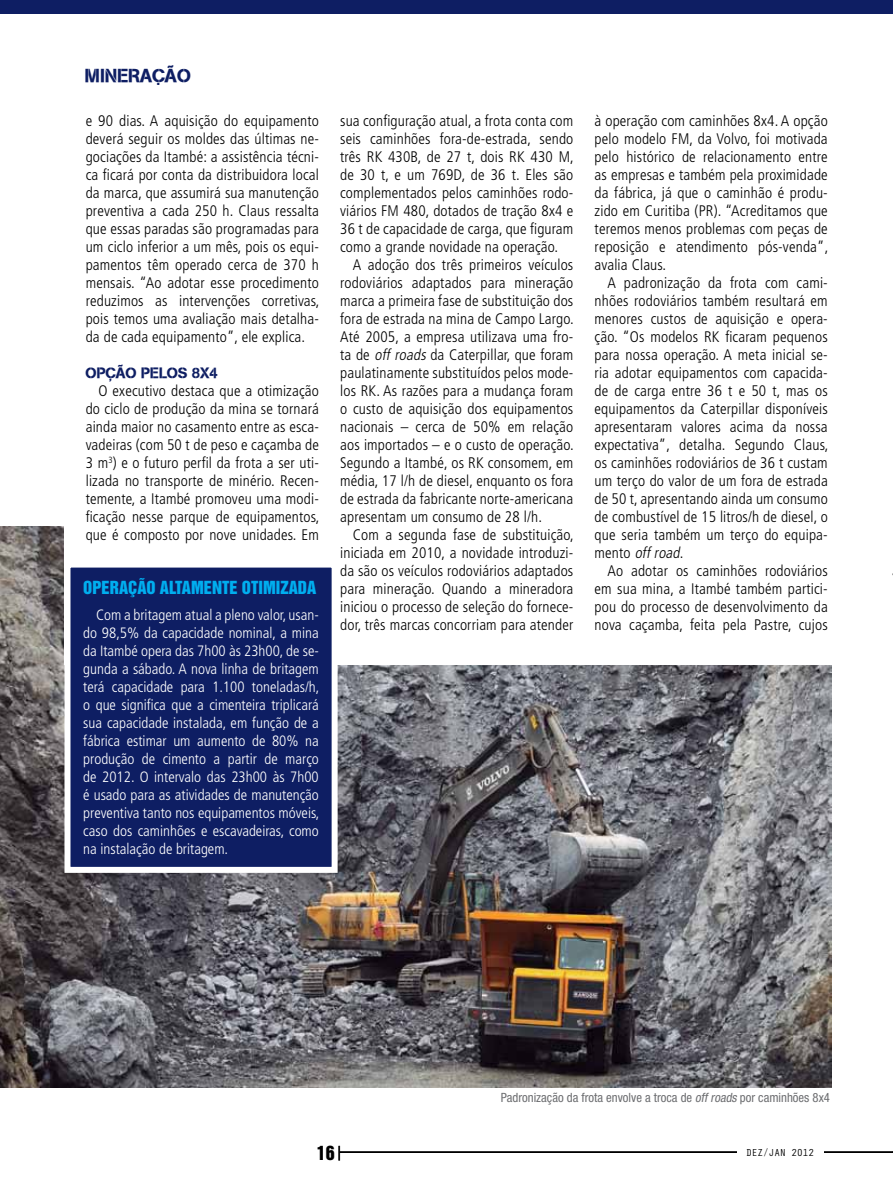
<style>
.page{position:relative;width:893px;height:1191px;background:#fff}
.page>*{position:absolute;margin:0;border:0;box-sizing:border-box;transform-origin:0 0}
.t1{font:18.75px "Absolut DB Normal";letter-spacing:.005em;color:#0e1e63}
.t2{font:18px "Helvetica Inserat Cyr Upright";color:#000}
.t3{font:16.5px "Helvetica Inserat";color:#00aeef}
.t4{font:300 condensed 15.3px/18px "Frutiger";letter-spacing:.01em;color:#000;text-align:justify}
.t5{font:300 condensed 15px/18px "Frutiger";color:#fff;text-align:justify}
.t6{font:15px "Absolut DB Normal";letter-spacing:.005em;color:#0e1e63}
.t7{font:condensed 12.75px "Helvetica Neue";color:#6d6e71}
.t8{font:10.5px "Orator Std";color:#000}
.s1{font-style:italic}
</style>
<div class="page">
<div style="left:0;top:0;width:893px;height:14px;background:#0e1e63"></div>
<div style="left:339px;top:1151px;width:554px;height:1px;border:1px solid #000"></div>
<svg style="left:339px;top:1145px;width:1px;height:15px"></svg>
<div style="left:737px;top:1148px;width:86px;height:7px;background:#fff"></div>
<img style="left:0;top:526px;width:831px;height:561px">
<div style="left:64px;top:85px;width:785px;height:580px;background:#fff"></div>
<div style="left:67px;top:564px;width:268px;height:306px;background:#0e1e63"></div>
<div style="left:64px;top:561px;width:274px;height:312px;border:6px solid #fff"></div>
<p class="t1" style="left:85px;top:64px;width:108px">MINERAÇÃO</p>
<p class="t4" style="left:86px;top:112px;width:235px">e 90 dias. A aquisição do equipamento deverá seguir os moldes das últimas ne&shy;gociações da Itambé: a assistência técni&shy;ca ficará por conta da distribuidora local da marca, que assumirá sua manutenção preventiva a cada 250 h. Claus ressalta que essas paradas são programadas para um ciclo inferior a um mês, pois os equi&shy;pamentos têm operado cerca de 370 h mensais. “Ao adotar esse procedimento reduzimos as intervenções corretivas, pois temos uma avaliação mais detalha&shy;da de cada equipamento”, ele explica.</p>
<p class="t6" style="left:86px;top:364px;width:134px">OPÇÃO PELOS 8X4</p>
<p class="t4" style="left:86px;top:382px;width:235px;text-indent:13px">O executivo destaca que a otimização do ciclo de produção da mina se tornará ainda maior no casamento entre as esca&shy;vadeiras (com 50 t de peso e caçamba de 3 m<sup>3</sup>) e o futuro perfil da frota a ser uti&shy;lizada no transporte de minério. Recen&shy;temente, a Itambé promoveu uma modi&shy;ficação nesse parque de equipamentos, que é composto por nove unidades. Em</p>
<p class="t3" style="left:83px;top:577px;width:234px">OPERAÇÃO ALTAMENTE OTIMIZADA</p>
<p class="t5" style="left:83px;top:606px;width:238px;text-indent:13px">Com a britagem atual a pleno valor, usan&shy;do 98,5% da capacidade nominal, a mina da Itambé opera das 7h00 às 23h00, de se&shy;gunda a sábado. A nova linha de britagem terá capacidade para 1.100 toneladas/h, o que significa que a cimenteira triplicará sua capacidade instalada, em função de a fábrica estimar um aumento de 80% na produção de cimento a partir de março de 2012. O intervalo das 23h00 às 7h00 é usado para as atividades de manutenção preventiva tanto nos equipamentos móveis, caso dos caminhões e escavadeiras, como na instalação de britagem.</p>
<p class="t4" style="left:340px;top:112px;width:235px">sua configuração atual, a frota conta com seis caminhões fora-de-estrada, sendo três RK 430B, de 27 t, dois RK 430 M, de 30 t, e um 769D, de 36 t. Eles são complementados pelos caminhões rodo&shy;viários FM 480, dotados de tração 8x4 e 36 t de capacidade de carga, que figuram como a grande novidade na operação.</p>
<p class="t4" style="left:340px;top:256px;width:235px;text-indent:13px">A adoção dos três primeiros veículos rodoviários adaptados para mineração marca a primeira fase de substituição dos fora de estrada na mina de Campo Largo.<br>Até 2005, a empresa utilizava uma fro&shy;ta de <span class="s1">off roads</span> da Caterpillar, que foram paulatinamente substituídos pelos mode&shy;los RK. As razões para a mudança foram o custo de aquisição dos equipamentos nacionais – cerca de 50% em relação aos importados – e o custo de operação.<br>Segundo a Itambé, os RK consomem, em média, 17 l/h de diesel, enquanto os fora de estrada da fabricante norte-americana apresentam um consumo de 28 l/h.</p>
<p class="t4" style="left:340px;top:526px;width:235px;text-indent:13px">Com a segunda fase de substituição, iniciada em 2010, a novidade introduzi&shy;da são os veículos rodoviários adaptados para mineração. Quando a mineradora iniciou o processo de seleção do fornece&shy;dor, três marcas concorriam para atender</p>
<p class="t4" style="left:595px;top:112px;width:235px">à operação com caminhões 8x4. A opção pelo modelo FM, da Volvo, foi motivada pelo histórico de relacionamento entre as empresas e também pela proximidade da fábrica, já que o caminhão é produ&shy;zido em Curitiba (PR). “Acreditamos que teremos menos problemas com peças de reposição e atendimento pós-venda”, avalia Claus.</p>
<p class="t4" style="left:595px;top:274px;width:235px;text-indent:13px">A padronização da frota com cami&shy;nhões rodoviários também resultará em menores custos de aquisição e opera&shy;ção. “Os modelos RK ficaram pequenos para nossa operação. A meta inicial se&shy;ria adotar equipamentos com capacida&shy;de de carga entre 36 t e 50 t, mas os equipamentos da Caterpillar disponíveis apresentaram valores acima da nossa expectativa”, detalha. Segundo Claus, os caminhões rodoviários de 36 t custam um terço do valor de um fora de estrada de 50 t, apresentando ainda um consumo de combustível de 15 litros/h de diesel, o que seria também um terço do equipa&shy;m e n t o <span class="s1">offroad</span>.</p>
<p class="t4" style="left:595px;top:562px;width:235px;text-indent:13px">Ao adotar os caminhões rodoviários em sua mina, a Itambé também partici&shy;pou do processo de desenvolvimento da nova caçamba, feita pela Pastre, cujos</p>
<p class="t7" style="left:501px;top:1089px;width:331px">Padronização da frota envolve a troca de <span class="s1">offroads</span> por caminhões 8x4</p>
<p class="t2" style="left:317px;top:1142px;width:19px">16</p>
<p class="t8" style="left:746px;top:1144px;width:29px">DEZ/JAN</p>
<p class="t8" style="left:791px;top:1144px;width:25px">2012</p>
</div>
